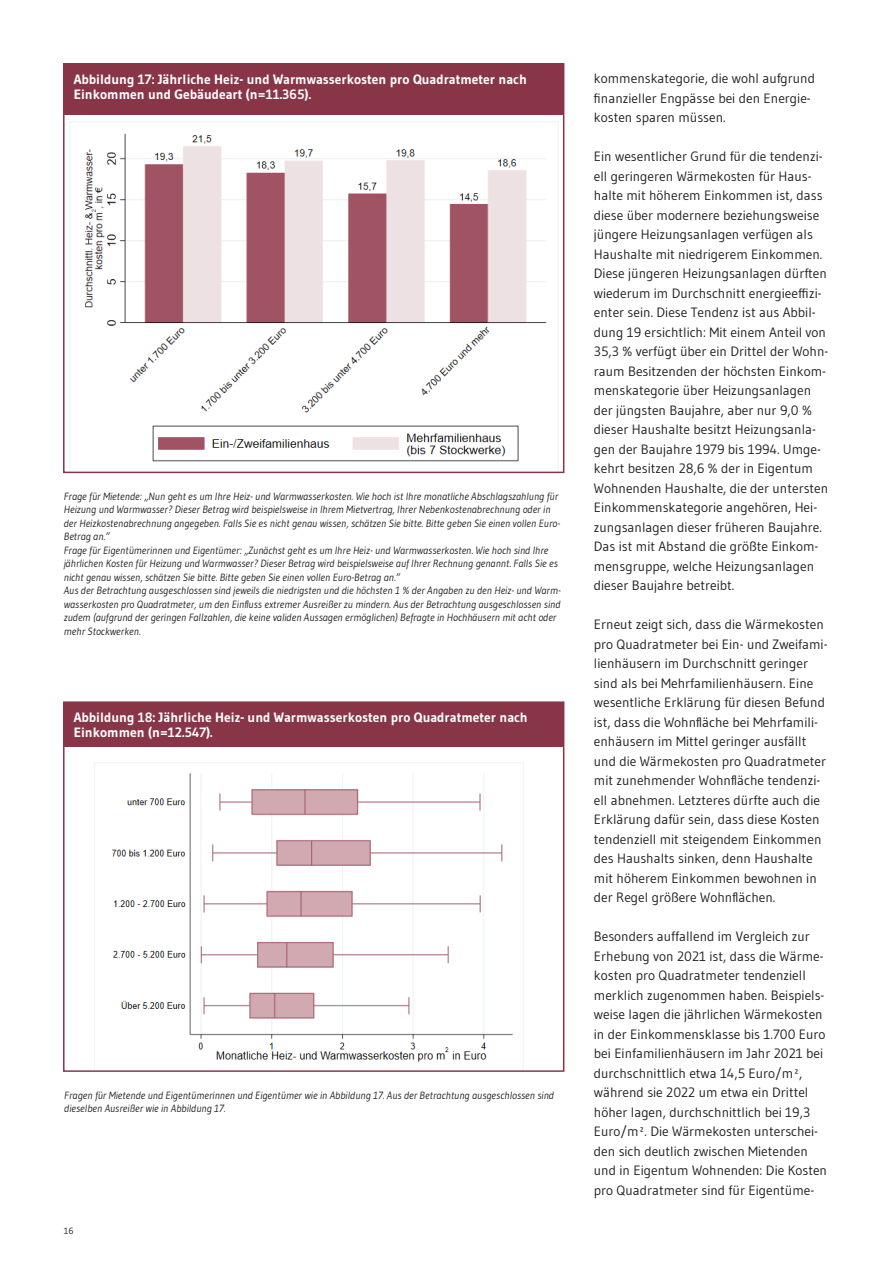
<style>
.page{position:relative;width:893px;height:1263px;background:#fff}
.page>*{position:absolute;margin:0;border:0;box-sizing:border-box;transform-origin:0 0}
.t1{font:13.5px/19.5px "Gudea";color:#231f20}
.t2{font:700 13.5px/15px "Gudea";color:#fff}
.t3{font:italic 10.5px/13.5px "Gudea";color:#231f20}
.t4{font:9px "Gudea";color:#231f20}
</style>
<div class="page">
<div style="left:64px;top:64px;width:500px;height:51px;background:#893548"></div>
<img style="left:69px;top:122px;width:490px;height:348px">
<div style="left:63px;top:63px;width:501px;height:410px;border:2px solid #893548"></div>
<div style="left:64px;top:702px;width:500px;height:45px;background:#893548"></div>
<img style="left:94px;top:762px;width:429px;height:307px">
<div style="left:63px;top:701px;width:501px;height:371px;border:2px solid #893548"></div>
<p class="t2" style="left:74px;top:71px;width:455px">Abbildung 17: Jährliche Heiz- und Warmwasserkosten pro Quadratmeter nach<br>Einkommen und Gebäudeart (n=11.365).</p>
<p class="t3" style="left:64px;top:489px;width:498px">Frage für Mietende: „Nun geht es um Ihre Heiz- und Warmwasserkosten. Wie hoch ist Ihre monatliche Abschlagszahlung für Heizung und Warmwasser? Dieser Betrag wird beispielsweise in Ihrem Mietvertrag, Ihrer Nebenkostenabrechnung oder in der Heizkostenabrechnung angegeben. Falls Sie es nicht genau wissen, schätzen Sie bitte. Bitte geben Sie einen vollen Euro-Betrag an.“<br>Frage für Eigentümerinnen und Eigentümer: „Zunächst geht es um Ihre Heiz- und Warmwasserkosten. Wie hoch sind Ihre jährlichen Kosten für Heizung und Warmwasser? Dieser Betrag wird beispielsweise auf Ihrer Rechnung genannt. Falls Sie es nicht genau wissen, schätzen Sie bitte. Bitte geben Sie einen vollen Euro-Betrag an.“<br>Aus der Betrachtung ausgeschlossen sind jeweils die niedrigsten und die höchsten 1 % der Angaben zu den Heiz- und Warm&shy;wasserkosten pro Quadratmeter, um den Einfluss extremer Ausreißer zu mindern. Aus der Betrachtung ausgeschlossen sind zudem (aufgrund der geringen Fallzahlen, die keine validen Aussagen ermöglichen) Befragte in Hochhäusern mit acht oder mehr Stockwerken.</p>
<p class="t2" style="left:74px;top:710px;width:456px">Abbildung 18: Jährliche Heiz- und Warmwasserkosten pro Quadratmeter nach<br>Einkommen (n=12.547).</p>
<p class="t3" style="left:64px;top:1088px;width:491px">Fragen für Mietende und Eigentümerinnen und Eigentümer wie in Abbildung 17. Aus der Betrachtung ausgeschlossen sind dieselben Ausreißer wie in Abbildung 17.</p>
<p class="t4" style="left:64px;top:1225px;width:11px">16</p>
<p class="t1" style="left:594px;top:69px;width:223px">kommenskategorie, die wohl aufgrund finanzieller Engpässe bei den Energie&shy;kosten sparen müssen.</p>
<p class="t1" style="left:594px;top:147px;width:236px">Ein wesentlicher Grund für die tendenzi&shy;ell geringeren Wärmekosten für Haus&shy;halte mit höherem Einkommen ist, dass diese über modernere beziehungsweise jüngere Heizungsanlagen verfügen als Haushalte mit niedrigerem Einkommen.<br>Diese jüngeren Heizungsanlagen dürften wiederum im Durchschnitt energieeffizi&shy;enter sein. Diese Tendenz ist aus Abbil&shy;dung 19 ersichtlich: Mit einem Anteil von 35,3 % verfügt über ein Drittel der Wohn&shy;raum Besitzenden der höchsten Einkom&shy;menskategorie über Heizungsanlagen der jüngsten Baujahre, aber nur 9,0 % dieser Haushalte besitzt Heizungsanla&shy;gen der Baujahre 1979 bis 1994. Umge&shy;kehrt besitzen 28,6 % der in Eigentum Wohnenden Haushalte, die der untersten Einkommenskategorie angehören, Hei&shy;zungsanlagen dieser früheren Baujahre.<br>Das ist mit Abstand die größte Einkom&shy;mensgruppe, welche Heizungsanlagen dieser Baujahre betreibt.</p>
<p class="t1" style="left:594px;top:615px;width:235px">Erneut zeigt sich, dass die Wärmekosten pro Quadratmeter bei Ein- und Zweifami&shy;lienhäusern im Durchschnitt geringer sind als bei Mehrfamilienhäusern. Eine wesentliche Erklärung für diesen Befund ist, dass die Wohnfläche bei Mehrfamili&shy;enhäusern im Mittel geringer ausfällt und die Wärmekosten pro Quadratmeter mit zunehmender Wohnfläche tendenzi&shy;ell abnehmen. Letzteres dürfte auch die Erklärung dafür sein, dass diese Kosten tendenziell mit steigendem Einkommen des Haushalts sinken, denn Haushalte mit höherem Einkommen bewohnen in der Regel größere Wohnflächen.</p>
<p class="t1" style="left:594px;top:927px;width:235px">Besonders auffallend im Vergleich zur Erhebung von 2021 ist, dass die Wärme&shy;kosten pro Quadratmeter tendenziell merklich zugenommen haben. Beispiels&shy;weise lagen die jährlichen Wärmekosten in der Einkommensklasse bis 1.700 Euro bei Einfamilienhäusern im Jahr 2021 bei durchschnittlich etwa 14,5 Euro/m², während sie 2022 um etwa ein Drittel höher lagen, durchschnittlich bei 19,3<br>Euro/m². Die Wärmekosten unterschei&shy;den sich deutlich zwischen Mietenden und in Eigentum Wohnenden: Die Kosten pro Quadratmeter sind für Eigentüme-</p>
</div>
